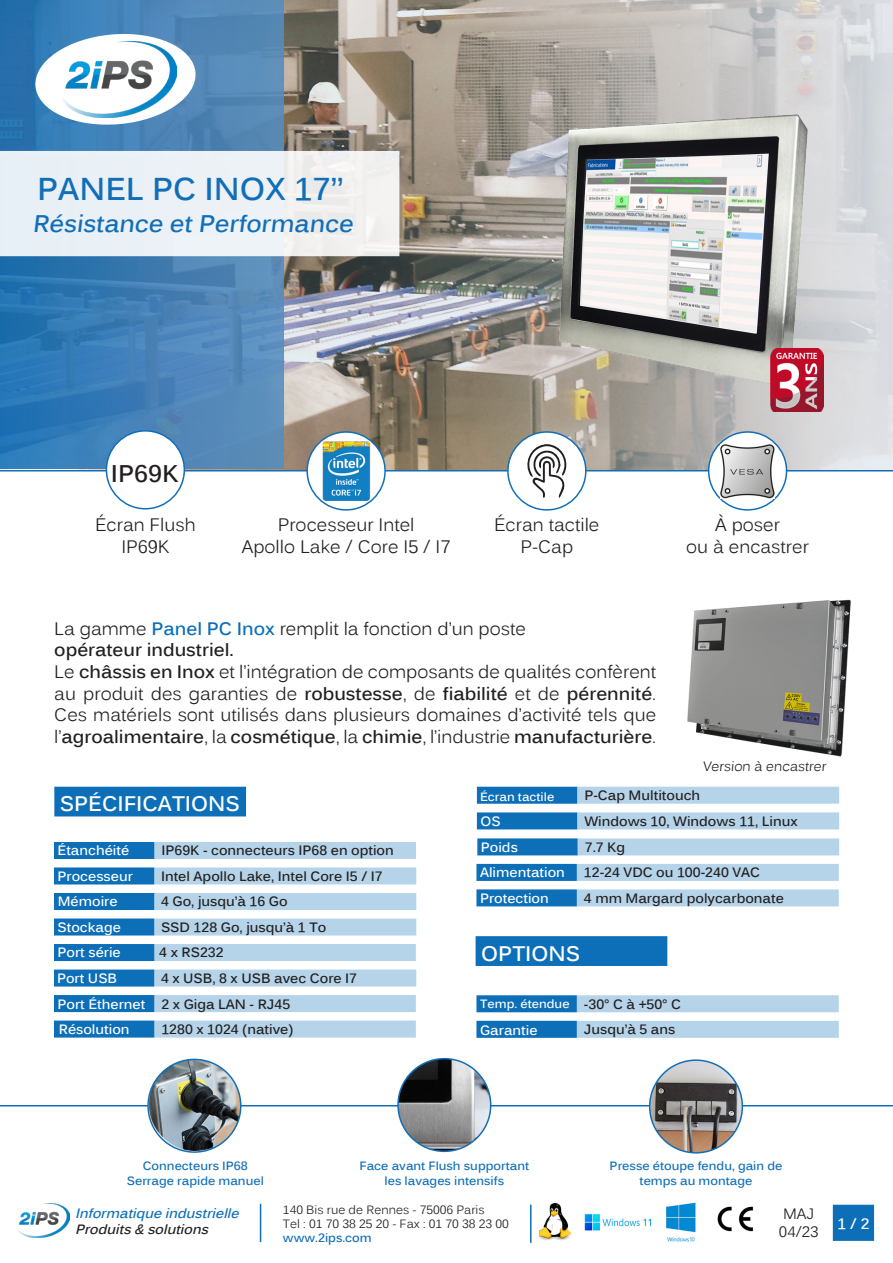
<style>
.page{position:relative;width:893px;height:1263px;background:#fff}
.page>*{position:absolute;margin:0;border:0;box-sizing:border-box;transform-origin:0 0}
.t1{font:700 31.5px "Kalinga";color:#126fb7}
.t2{font:700 24px "Kalinga";color:#126fb7}
.t3{font:700 24px "Kalinga";color:#231f20}
.t4{font:700 21px "Kalinga";color:#fff}
.t5{font:18px/21.6px "Kalinga";color:#231f20;text-align:center}
.t6{font:700 18px "Kalinga";color:#231f20}
.t7{font:15px "Kalinga";color:#231f20}
.t8{font:700 15px "Kalinga";color:#fff}
.t9{font:700 13.5px "Kalinga";color:#231f20}
.t10{font:700 13.5px "Kalinga";color:#fff}
.t11{font:italic 700 13.5px "Kalinga";color:#0d6fb8}
.t12{font:italic 700 13.5px "Kalinga";color:#231f20}
.t13{font:13.5px "Kalinga";color:#231f20}
.t14{font:700 12px/14.4px "Kalinga";color:#126fb7;text-align:center}
.t15{font:12px "Kalinga";color:#231f20}
.t16{font:700 12px "Kalinga";color:#fff}
.t17{font:700 12px "Kalinga";color:#0d6fb8}
.s1{font-weight:700;color:#0d6fb8}
.s2{font-weight:700}
.s3{font-weight:400}
</style>
<div class="page">
<div style="left:0;top:0;width:284px;height:469px;background:linear-gradient(to right,#2372b3,#628fba)"></div>
<svg style="left:284px;top:0;width:609px;height:470px;background:#aea8a2"></svg>
<hr style="left:0;top:470px;width:893px;height:1px;background:#126fb7">
<svg style="left:0;top:151px;width:376px;height:105px;background:#ebf0f4"></svg>
<svg style="left:33px;top:31px;width:165px;height:97px"></svg>
<img style="left:60px;top:41px;width:116px;height:76px">
<div style="left:106px;top:431px;width:78px;height:78px;background:#fff;border-radius:50%"></div>
<div style="left:106px;top:430px;width:79px;height:79px;border:2px solid #126fb7;border-radius:50%"></div>
<svg style="left:307px;top:432px;width:78px;height:78px"></svg>
<div style="left:306px;top:431px;width:80px;height:80px;border:2px solid #126fb7;border-radius:50%"></div>
<div style="left:508px;top:432px;width:78px;height:78px;background:#fff;border-radius:50%"></div>
<div style="left:507px;top:431px;width:80px;height:80px;border:2px solid #126fb7;border-radius:50%"></div>
<div style="left:709px;top:432px;width:77px;height:78px;background:#fff;border-radius:50%"></div>
<div style="left:708px;top:431px;width:79px;height:80px;border:2px solid #126fb7;border-radius:50%"></div>
<img style="left:319px;top:440px;width:51px;height:60px">
<img style="left:687px;top:599px;width:164px;height:158px">
<img style="left:721px;top:444px;width:53px;height:54px">
<svg style="left:527px;top:444px;width:40px;height:54px"></svg>
<hr style="left:0;top:1105px;width:893px;height:1px;background:#126fb7">
<img style="left:148px;top:1059px;width:93px;height:93px;border-radius:46px">
<div style="left:147px;top:1059px;width:94px;height:94px;border:2px solid #126fb7;border-radius:50%"></div>
<img style="left:398px;top:1059px;width:93px;height:92px">
<div style="left:397px;top:1058px;width:94px;height:94px;border:2px solid #126fb7;border-radius:50%"></div>
<img style="left:650px;top:1060px;width:92px;height:93px;border-radius:46px">
<div style="left:649px;top:1059px;width:94px;height:94px;border:2px solid #126fb7;border-radius:50%"></div>
<img style="left:18px;top:1204px;width:51px;height:34px">
<img style="left:539px;top:1204px;width:32px;height:36px">
<img style="left:717px;top:1206px;width:37px;height:26px">
<hr style="left:260px;top:1204px;width:1px;height:38px;background:#0d6fb8">
<hr style="left:530px;top:1204px;width:1px;height:39px;background:#0d6fb8">
<div style="left:833px;top:1205px;width:41px;height:36px;background:#0d6fb8"></div>
<div style="left:54px;top:893px;width:100px;height:17px;background:#0d6fb8"></div>
<div style="left:476px;top:995px;width:101px;height:17px;background:#0d6fb8;border:2px solid #0d6fb8"></div>
<div style="left:54px;top:918px;width:100px;height:17px;background:#0d6fb8;border:2px solid #0d6fb8"></div>
<div style="left:476px;top:1021px;width:101px;height:17px;background:#0d6fb8;border:2px solid #0d6fb8"></div>
<div style="left:54px;top:944px;width:100px;height:17px;background:#0d6fb8"></div>
<div style="left:477px;top:812px;width:100px;height:17px;background:#0d6fb8;border:2px solid #0d6fb8"></div>
<div style="left:54px;top:969px;width:100px;height:17px;background:#0d6fb8;border:2px solid #0d6fb8"></div>
<div style="left:54px;top:995px;width:100px;height:17px;background:#0d6fb8;border:2px solid #0d6fb8"></div>
<div style="left:54px;top:1020px;width:100px;height:17px;background:#0d6fb8;border:2px solid #0d6fb8"></div>
<div style="left:476px;top:864px;width:101px;height:17px;background:#0d6fb8;border:2px solid #0d6fb8"></div>
<div style="left:476px;top:889px;width:101px;height:17px;background:#0d6fb8;border:2px solid #0d6fb8"></div>
<div style="left:477px;top:838px;width:101px;height:17px;background:#0d6fb8;border:2px solid #0d6fb8"></div>
<div style="left:54px;top:787px;width:192px;height:29px;background:#0d6fb8"></div>
<div style="left:476px;top:936px;width:191px;height:30px;background:#0d6fb8;border:2px solid #0d6fb8"></div>
<div style="left:54px;top:867px;width:100px;height:17px;background:#0d6fb8;border:2px solid #0d6fb8"></div>
<div style="left:54px;top:842px;width:100px;height:17px;background:#0d6fb8"></div>
<div style="left:477px;top:787px;width:100px;height:17px;background:#0d6fb8;border:2px solid #0d6fb8"></div>
<div style="left:154px;top:867px;width:262px;height:17px;background:#b6d4e9"></div>
<div style="left:154px;top:842px;width:262px;height:17px;background:#b6d4e9"></div>
<div style="left:577px;top:787px;width:262px;height:17px;background:#b6d4e9"></div>
<div style="left:577px;top:995px;width:262px;height:17px;background:#b6d4e9"></div>
<div style="left:577px;top:1021px;width:262px;height:17px;background:#b6d4e9"></div>
<div style="left:577px;top:812px;width:262px;height:17px;background:#b6d4e9"></div>
<div style="left:154px;top:893px;width:262px;height:17px;background:#b6d4e9"></div>
<div style="left:154px;top:918px;width:262px;height:17px;background:#b6d4e9"></div>
<div style="left:154px;top:944px;width:262px;height:17px;background:#b6d4e9"></div>
<div style="left:154px;top:995px;width:262px;height:17px;background:#b6d4e9"></div>
<div style="left:577px;top:864px;width:262px;height:17px;background:#b6d4e9"></div>
<div style="left:577px;top:889px;width:262px;height:17px;background:#b6d4e9"></div>
<div style="left:577px;top:838px;width:262px;height:17px;background:#b6d4e9"></div>
<div style="left:154px;top:1020px;width:262px;height:17px;background:#b6d4e9"></div>
<div style="left:154px;top:969px;width:262px;height:17px;background:#b6d4e9"></div>
<img style="left:376px;top:106px;width:517px;height:285px">
<img style="left:770px;top:349px;width:54px;height:63px">
<img style="left:666px;top:1202px;width:30px;height:40px">
<img style="left:584px;top:1214px;width:68px;height:17px">
<p class="t1" style="left:37px;top:168px;width:308px">PANEL PC INOX 17’’</p>
<p class="t2" style="left:33px;top:208px;width:326px">Résistance et Performance</p>
<p class="t3" style="left:111px;top:458px;width:69px">IP69K</p>
<p class="t5" style="left:95px;top:514px;width:102px">Écran Flush<br>IP69K</p>
<p class="t5" style="left:494px;top:514px;width:107px">Écran tactile</p>
<p class="t5" style="left:278px;top:514px;width:138px">Processeur Intel</p>
<p class="t5" style="left:242px;top:536px;width:210px">Apollo Lake / Core I5 / I7</p>
<p class="t5" style="left:520px;top:536px;width:54px">P-Cap</p>
<p class="t5" style="left:54px;top:618px;width:473px">La gamme <span class="s1">Panel PC Inox</span> remplit la fonction d’un poste</p>
<p class="t6" style="left:54px;top:638px;width:181px">opérateur industriel.</p>
<p class="t5" style="left:54px;top:661px;width:603px;text-align:left">Le <span class="s2">châssis en Inox</span> et l’intégration de composants de qualités confèrent au produit des garanties de <span class="s2">robustesse</span>, de <span class="s2">fiabilité</span> et de <span class="s2">pérennité</span>.</p>
<p class="t5" style="left:54px;top:704px;width:603px">Ces matériels sont utilisés dans plusieurs domaines d’activité tels que</p>
<p class="t6" style="left:54px;top:725px;width:603px"><span class="s3">l’</span>agroalimentaire<span class="s3">, la</span> cosmétique<span class="s3">, la</span> chimie<span class="s3">, l’industrie</span> manufacturière<span class="s3">.</span></p>
<p class="t5" style="left:715px;top:514px;width:66px">À poser</p>
<p class="t5" style="left:686px;top:536px;width:124px">ou à encastrer</p>
<p class="t13" style="left:703px;top:757px;width:126px">Version à encastrer</p>
<p class="t4" style="left:60px;top:790px;width:182px">SPÉCIFICATIONS</p>
<p class="t10" style="left:58px;top:842px;width:73px">Étanchéité</p>
<p class="t10" style="left:58px;top:867px;width:77px">Processeur</p>
<p class="t10" style="left:58px;top:893px;width:61px">Mémoire</p>
<p class="t10" style="left:58px;top:918px;width:65px">Stockage</p>
<p class="t10" style="left:58px;top:944px;width:65px">Port série</p>
<p class="t10" style="left:57px;top:969px;width:62px">Port USB</p>
<p class="t10" style="left:58px;top:996px;width:89px">Port Éthernet</p>
<p class="t10" style="left:59px;top:1020px;width:72px">Résolution</p>
<p class="t9" style="left:161px;top:842px;width:234px">IP69K - connecteurs IP68 en option</p>
<p class="t9" style="left:161px;top:867px;width:223px">Intel Apollo Lake, Intel Core I5 / I7</p>
<p class="t9" style="left:161px;top:893px;width:128px">4 Go, jusqu’à 16 Go</p>
<p class="t9" style="left:161px;top:918px;width:167px">SSD 128 Go, jusqu’à 1 To</p>
<p class="t9" style="left:159px;top:944px;width:66px">4 x RS232</p>
<p class="t9" style="left:161px;top:969px;width:198px">4 x USB, 8 x USB avec Core I7</p>
<p class="t9" style="left:161px;top:995px;width:130px">2 x Giga LAN - RJ45</p>
<p class="t9" style="left:161px;top:1020px;width:134px">1280 x 1024 (native)</p>
<p class="t16" style="left:480px;top:788px;width:76px">Écran tactile</p>
<p class="t9" style="left:584px;top:786px;width:117px">P-Cap Multitouch</p>
<p class="t10" style="left:480px;top:813px;width:22px">OS</p>
<p class="t9" style="left:584px;top:812px;width:215px">Windows 10, Windows 11, Linux</p>
<p class="t10" style="left:481px;top:838px;width:39px">Poids</p>
<p class="t9" style="left:585px;top:838px;width:42px">7.7 Kg</p>
<p class="t10" style="left:480px;top:864px;width:86px">Alimentation</p>
<p class="t10" style="left:480px;top:889px;width:70px">Protection</p>
<p class="t9" style="left:584px;top:864px;width:178px">12-24 VDC ou 100-240 VAC</p>
<p class="t9" style="left:584px;top:889px;width:201px">4 mm Margard polycarbonate</p>
<p class="t4" style="left:481px;top:940px;width:101px">OPTIONS</p>
<p class="t16" style="left:480px;top:995px;width:91px">Temp. étendue</p>
<p class="t10" style="left:480px;top:1021px;width:59px">Garantie</p>
<p class="t9" style="left:584px;top:995px;width:99px">-30° C à +50° C</p>
<p class="t9" style="left:584px;top:1021px;width:93px">Jusqu’à 5 ans</p>
<p class="t14" style="left:143px;top:1160px;width:107px">Connecteurs IP68</p>
<p class="t14" style="left:127px;top:1174px;width:139px">Serrage rapide manuel</p>
<p class="t11" style="left:75px;top:1205px;width:170px">Informatiqueindustrielle</p>
<p class="t12" style="left:75px;top:1220px;width:139px">Produits&amp; solutions</p>
<p class="t14" style="left:360px;top:1160px;width:171px">Face avant Flush supportant les lavages intensifs</p>
<p class="t14" style="left:610px;top:1160px;width:174px">Presse étoupe fendu, gain de temps au montage</p>
<p class="t15" style="left:283px;top:1202px;width:203px">140 Bis rue de Rennes - 75006 Paris</p>
<p class="t15" style="left:283px;top:1216px;width:227px">Tel : 01 70 38 25 20 - Fax : 01 70 38 23 00</p>
<p class="t17" style="left:283px;top:1230px;width:90px">www.2ips.com</p>
<p class="t7" style="left:783px;top:1203px;width:33px">MAJ</p>
<p class="t7" style="left:779px;top:1221px;width:41px">04/23</p>
<p class="t8" style="left:837px;top:1213px;width:34px">1 / 2</p>
</div>
